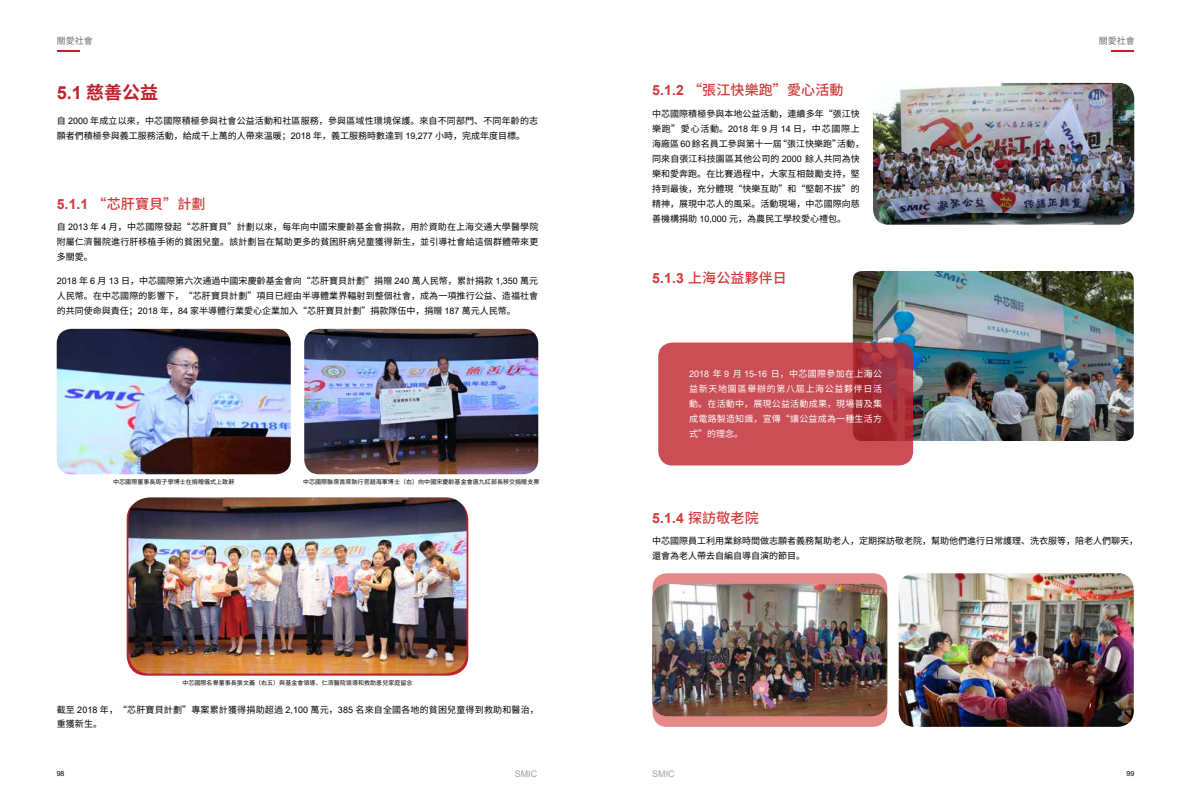
<style>
.page{position:relative;width:1191px;height:808px;background:#fff}
.page>*{position:absolute;margin:0;border:0;box-sizing:border-box;transform-origin:0 0}
.t1{font:700 18px "Source Han Sans SC";color:#bd222c}
.t2{font:500 14px "Source Han Sans SC";letter-spacing:.01em;color:#d23939}
.t3{font:700 14px "Arial";color:#d23939}
.t4{font:9px/15px "Source Han Sans SC";letter-spacing:.005em;color:#000}
.t5{font:9px/15px "Source Han Sans SC";letter-spacing:.025em;color:#fff;text-align:justify}
.t6{font:9px "Source Han Sans SC";color:#727171}
.t7{font:9px "Arial";color:#9fa0a0}
.t8{font:7px "Arial";color:#000}
.t9{font:6px "Source Han Sans SC";letter-spacing:.01em;color:#000}
.s1{font-family:"Arial"}
.s2{font-family:"Arial";font-weight:700}
.s3{font-family:"Source Han Sans SC";font-weight:500}
</style>
<div class="page">
<hr style="left:1111px;top:50px;width:23px;height:2px;background:#bd222c">
<hr style="left:57px;top:50px;width:22px;height:2px;background:#bd222c">
<svg style="left:127px;top:499px;width:341px;height:177px"></svg>
<img style="left:57px;top:329px;width:234px;height:145px">
<img style="left:304px;top:329px;width:234px;height:145px">
<img style="left:128px;top:497px;width:338px;height:176px">
<img style="left:873px;top:83px;width:261px;height:142px">
<img style="left:853px;top:271px;width:280px;height:170px">
<svg style="left:658px;top:343px;width:255px;height:122px;fill:#ca4e56"></svg>
<div style="left:652px;top:573px;width:235px;height:154px;background:#e48888;border-radius:14px"></div>
<img style="left:652px;top:584px;width:235px;height:132px">
<img style="left:898px;top:573px;width:235px;height:154px">
<p class="t6" style="left:57px;top:36px;width:37px">關愛社會</p>
<h1 class="t1" style="left:57px;top:82px;width:103px"><span class="s1">5.1</span> 慈善公益</h1>
<p class="t4" style="left:57px;top:114px;width:483px">自 <span class="s1">2000</span> 年成立以來，中芯國際積極參與社會公益活動和社區服務，參與區域性環境保護。來自不同部門、不同年齡的志願者們積極參與義工服務活動，給成千上萬的人帶來溫暖；<span class="s1">2018</span> 年，義工服務時數達到 <span class="s1">19,277</span> 小時，完成年度目標。</p>
<h2 class="t2" style="left:57px;top:196px;width:150px"><span class="s2">5.1.1</span> “芯肝寶貝”計劃</h2>
<p class="t4" style="left:57px;top:220px;width:483px;text-align:justify">自 <span class="s1">2013</span> 年 <span class="s1">4</span> 月，中芯國際發起“芯肝寶貝”計劃以來，每年向中國宋慶齡基金會捐款，用於資助在上海交通大學醫學院附屬仁濟醫院進行肝移植手術的貧困兒童。該計劃旨在幫助更多的貧困肝病兒童獲得新生，並引導社會給這個群體帶來更多關愛。</p>
<p class="t4" style="left:57px;top:273px;width:483px;text-align:justify"><span class="s1">2018</span> 年 <span class="s1">6</span> 月 <span class="s1">13</span> 日，中芯國際第六次通過中國宋慶齡基金會向“芯肝寶貝計劃”捐贈 <span class="s1">240</span> 萬人民幣，累計捐款 <span class="s1">1,350</span> 萬元人民幣。在中芯國際的影響下，“芯肝寶貝計劃”項目已經由半導體業界輻射到整個社會，成為一項推行公益、造福社會的共同使命與責任；<span class="s1">2018</span> 年，<span class="s1">84</span> 家半導體行業愛心企業加入“芯肝寶貝計劃”捐款隊伍中，捐贈 <span class="s1">187</span> 萬元人民幣。</p>
<p class="t9" style="left:113px;top:478px;width:123px">中芯國際董事長周子學博士在捐贈儀式上致辭</p>
<p class="t9" style="left:303px;top:478px;width:238px">中芯國際聯席首席執行官趙海軍博士（右）向中國宋慶齡基金會唐九紅部長移交捐贈支票</p>
<p class="t9" style="left:182px;top:680px;width:232px">中芯國際名譽董事長張文義（右五）與基金會領導、仁濟醫院領導和救助患兒家庭留念</p>
<p class="t4" style="left:57px;top:703px;width:483px;line-height:13.5px">截至 <span class="s1">2018</span> 年，“芯肝寶貝計劃”專案累計獲得捐助超過 <span class="s1">2,100</span> 萬元，<span class="s1">385</span> 名來自全國各地的貧困兒童得到救助和醫治，重獲新生。</p>
<h2 class="t2" style="left:652px;top:82px;width:193px"><span class="s2">5.1.2</span> “張江快樂跑”愛心活動</h2>
<p class="t4" style="left:652px;top:106px;width:213px">中芯國際積極參與本地公益活動，連續多年“張江快樂跑”愛心活動。<span class="s1">2018</span> 年 <span class="s1">9</span> 月 <span class="s1">14</span> 日，中芯國際上海廠區<span class="s1">60</span>餘名員工參與第十一屆“張江快樂跑”活動，同來自張江科技園區其他公司的 <span class="s1">2000</span> 餘人共同為快樂和愛奔跑。在比賽過程中，大家互相鼓勵支持，堅持到最後，充分體現“快樂互助”和“堅韌不拔”的精神，展現中芯人的風采。活動現場，中芯國際向慈善機構捐助 <span class="s1">10,000</span> 元，為農民工學校愛心禮包。</p>
<h2 class="t2" style="left:652px;top:270px;width:136px"><span class="s2">5.1.3</span> 上海公益夥伴日</h2>
<p class="t5" style="left:689px;top:367px;width:194px"><span class="s1">2018</span> 年 <span class="s1">9</span> 月 <span class="s1">15-16</span> 日，中芯國際參加在上海公益新天地園區舉辦的第八屆上海公益夥伴日活動。在活動中，展現公益活動成果，現場普及集成電路製造知識，宣傳“讓公益成為一種生活方式”的理念。</p>
<h2 class="t3" style="left:652px;top:508px;width:108px">5.1.4 <span class="s3">探訪敬老院</span></h2>
<p class="t6" style="left:1099px;top:36px;width:37px">關愛社會</p>
<p class="t4" style="left:652px;top:533px;width:487px">中芯國際員工利用業餘時間做志願者義務幫助老人，定期探訪敬老院，幫助他們進行日常護理、洗衣服等，陪老人們聊天，還會為老人帶去自編自導自演的節目。</p>
<p class="t7" style="left:514px;top:768px;width:24px">SMIC</p>
<p class="t7" style="left:652px;top:768px;width:24px">SMIC</p>
<p class="t8" style="left:57px;top:769px;width:9px">98</p>
<p class="t8" style="left:1126px;top:769px;width:9px">99</p>
</div>
